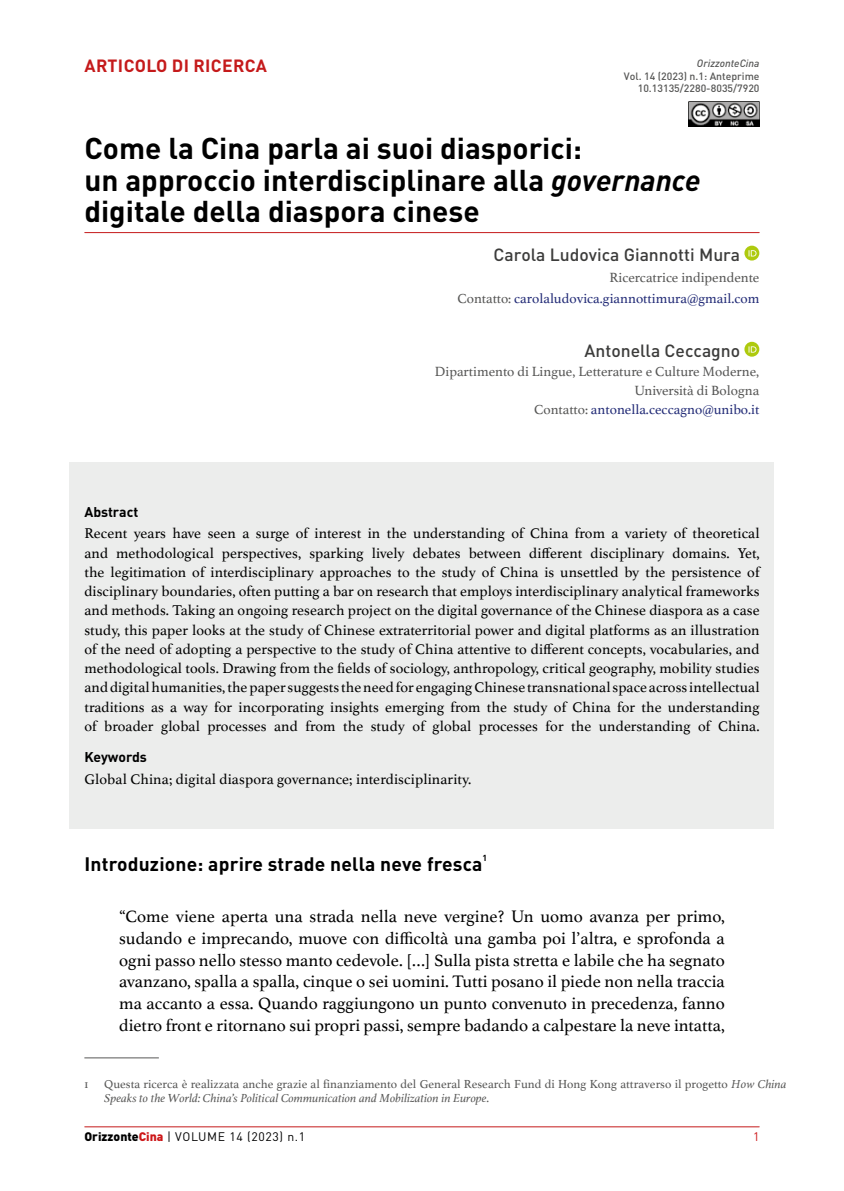
<style>
.page{position:relative;width:844px;height:1191px;background:#fff}
.page>*{position:absolute;margin:0;border:0;box-sizing:border-box;transform-origin:0 0}
.t1{font:700 29.75px/31.5px "DIN Pro";color:#000}
.t2{font:700 19.25px "DIN Pro";letter-spacing:.01em;color:#000}
.t3{font:17.5px/21.9px "Athelas";color:#000;text-align:justify}
.t4{font:500 17.5px "DIN Pro";color:#3c3c3b}
.t5{font:700 17.5px "DIN Pro";letter-spacing:.02em;color:#c51a1b}
.t6{font:14.88px/19.2px "Athelas";letter-spacing:.005em;color:#000;text-align:justify}
.t7{font:14px/19.2px "Athelas";color:#575756;text-align:right}
.t8{font:14px/21px "Athelas";color:#232c77;text-align:right}
.t9{font:700 14px "DIN Pro";color:#000}
.t10{font:12.25px/14px "Athelas";color:#575756}
.t11{font:12.25px "DIN Pro";letter-spacing:.05em;color:#000}
.t12{font:12.25px "DIN Pro";color:#cd1719}
.t13{font:500 10.5px/12.6px "DIN Pro";color:#575756;text-align:right}
.t14{font:italic 500 10.5px "DIN Pro";color:#575756}
.t15{font:700 8.75px "DIN Pro";color:#000}
.s1{font-style:italic}
.s2{color:#575756}
.s3{color:#232c77}
.s4{font-family:"Minion Pro";font-style:italic}
.s5{font-weight:900}
.s6{font-weight:900;color:#cd1719}
</style>
<div class="page">
<hr style="left:85px;top:1126px;width:674px;height:1px;background:#c51a1b">
<img style="left:688px;top:101px;width:71px;height:25px">
<hr style="left:84px;top:1057px;width:75px;height:1px;background:#575756">
<hr style="left:85px;top:232px;width:674px;height:1px;background:#c51a1b">
<svg style="left:744px;top:246px;width:15px;height:14px"></svg>
<svg style="left:748px;top:250px;width:8px;height:6px"></svg>
<svg style="left:744px;top:342px;width:15px;height:15px"></svg>
<svg style="left:748px;top:346px;width:8px;height:6px"></svg>
<div style="left:69px;top:462px;width:705px;height:366px;background:#ecedec"></div>
<p class="t5" style="left:85px;top:51px;width:184px">ARTICOLO DI RICERCA</p>
<p class="t14" style="left:696px;top:55px;width:64px">OrizzonteCina</p>
<p class="t13" style="left:623px;top:68px;width:137px">Vol. 14 (2023) n.1: Anteprime<br>10.13135/2280-8035/7920</p>
<h1 class="t1" style="left:84px;top:129px;width:617px">Come la Cina parla ai suoi diasporici:<br>un approccio interdisciplinare alla <span class="s1">governance </span>digitale della diaspora cinese</h1>
<p class="t4" style="left:493px;top:240px;width:248px">Carola Ludovica Giannotti Mura</p>
<p class="t8" style="left:457px;top:266px;width:303px"><span class="s2">Ricercatrice indipendente<br>Contatto:</span> carolaludovica.giannottimura@gmail.com</p>
<p class="t4" style="left:584px;top:336px;width:157px">Antonella Ceccagno</p>
<p class="t7" style="left:435px;top:361px;width:326px">Dipartimento di Lingue, Letterature e Culture Moderne,<br>Università di Bologna<br>Contatto: <span class="s3">antonella.ceccagno@unibo.it</span></p>
<p class="t9" style="left:84px;top:500px;width:55px">Abstract</p>
<p class="t6" style="left:84px;top:523px;width:676px">Recent years have seen a surge of interest in the understanding of China from a variety of theoretical and methodological perspectives, sparking lively debates between different disciplinary domains. Yet, the legitimation of interdisciplinary approaches to the study of China is unsettled by the persistence of disciplinary boundaries, often putting a bar on research that employs interdisciplinary analytical frameworks and methods. Taking an ongoing research project on the digital governance of the Chinese diaspora as a case study, this paper looks at the study of Chinese extraterritorial power and digital platforms as an illustration of the need of adopting a perspective to the study of China attentive to different concepts, vocabularies, and methodological tools. Drawing from the fields of sociology, anthropology, critical geography, mobility studies and digital humanities, the paper suggests the need for engaging Chinese transnational space across intellectual traditions as a way for incorporating insights emerging from the study of China for the understanding of broader global processes and from the study of global processes for the understanding of China.</p>
<p class="t9" style="left:84px;top:745px;width:64px">Keywords</p>
<p class="t6" style="left:84px;top:769px;width:388px">Global China; digital diaspora governance; interdisciplinarity.</p>
<p class="t2" style="left:84px;top:848px;width:399px">Introduzione: aprire strade nella neve fresca</p>
<p class="t15" style="left:482px;top:850px;width:6px">1</p>
<p class="t3" style="left:119px;top:904px;width:607px">“Come viene aperta una strada nella neve vergine? Un uomo avanza per primo, sudando e imprecando, muove con difficoltà una gamba poi l’altra, e sprofonda a ogni passo nello stesso manto cedevole. […] Sulla pista stretta e labile che ha segnato avanzano, spalla a spalla, cinque o sei uomini. Tutti posano il piede non nella traccia ma accanto a essa. Quando raggiungono un punto convenuto in precedenza, fanno dietro front e ritornano sui propri passi, sempre badando a calpestare la neve intatta,</p>
<p class="t10" style="left:84px;top:1076px;width:5px">1</p>
<p class="t10" style="left:104px;top:1076px;width:683px">Questa ricerca è realizzata anche grazie al finanziamento del General Research Fund di Hong Kong attraverso il progetto <span class="s4">How</span> <span class="s1">China<br>Speaks to the World: China’s Political Communication and Mobilization in Europe</span>.</p>
<p class="t11" style="left:84px;top:1126px;width:222px"><span class="s5">Orizzonte</span><span class="s6">Cina</span> | VOLUME 14 (2023) n.1</p>
<p class="t12" style="left:753px;top:1126px;width:8px">1</p>
</div>
